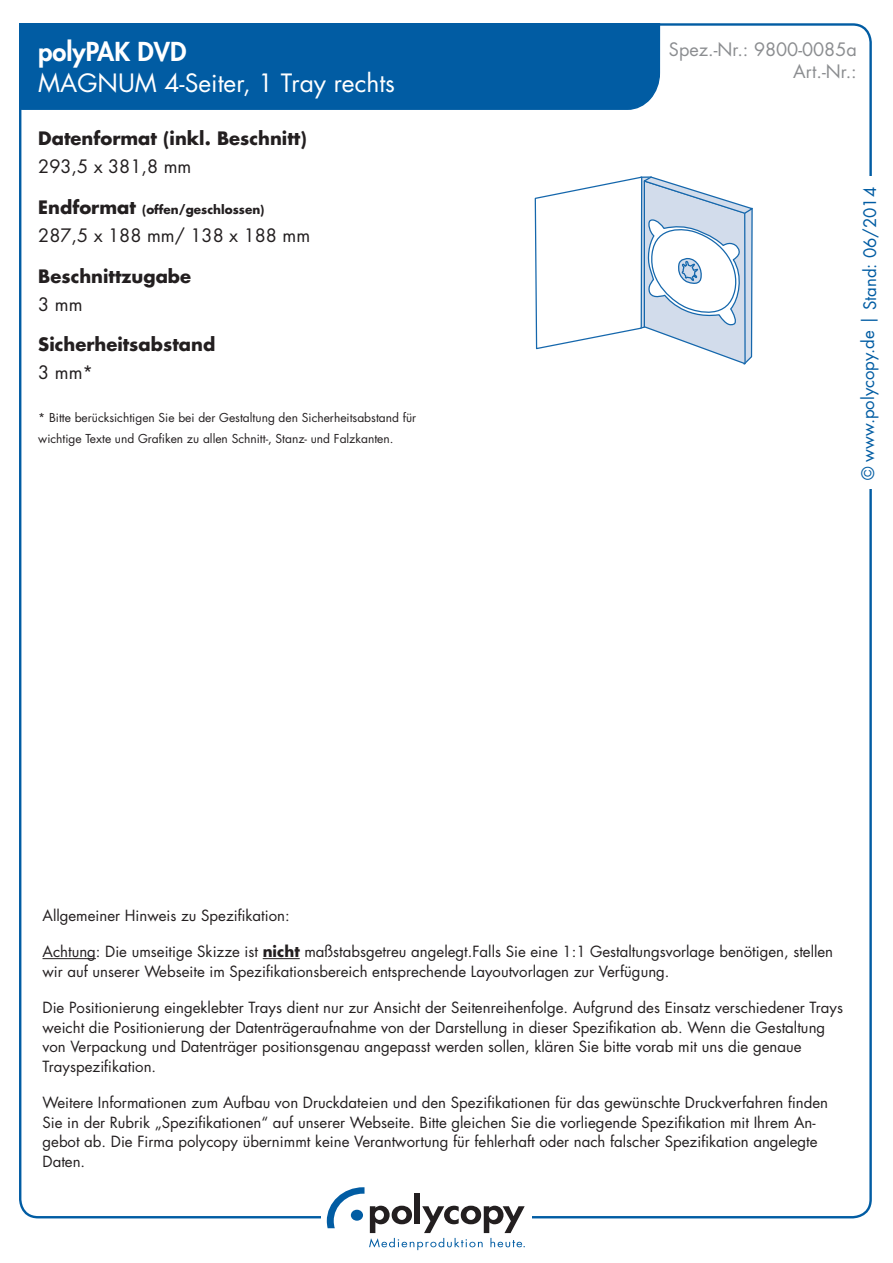
<style>
.page{position:relative;width:893px;height:1263px;background:#fff}
.page>*{position:absolute;margin:0;border:0;box-sizing:border-box;transform-origin:0 0}
.t1{font:800 25.35px "Futura LT";color:#fff}
.t2{font:24.6px "Futura LT";color:#fff}
.t3{font:700 18px "Futura LT";color:#231f20}
.t4{font:18px "Futura LT";color:#231f20}
.t5{font:18px/21.6px "Futura LT";color:#8b8d90;text-align:right}
.t6{font:16.8px "Futura LT";color:#015ca3}
.t7{font:15px/19.5px "Futura LT";color:#231f20}
.t8{font:12px/21px "Futura LT";color:#231f20}
.t9{font:700 12px "Futura LT";color:#231f20}
.s1{font-size:18px}
.s2{font-weight:700}
</style>
<div class="page">
<div style="left:19px;top:24px;width:642px;height:87px;background:#015ca3"></div>
<svg style="left:327px;top:1187px;width:198px;height:63px"></svg>
<svg style="left:534px;top:176px;width:219px;height:189px"></svg>
<hr style="left:43px;top:958px;width:53px;height:1px;background:#231f20">
<hr style="left:263px;top:958px;width:37px;height:1px;background:#231f20">
<h1 class="t1" style="left:38px;top:34px;width:150px">polyPAK DVD</h1>
<h2 class="t2" style="left:38px;top:67px;width:358px">MAGNUM 4-Seiter, 1 Tray rechts</h2>
<p class="t3" style="left:38px;top:126px;width:270px">Datenformat (inkl. Beschnitt)</p>
<p class="t4" style="left:38px;top:155px;width:155px">293,5 x 381,8 mm</p>
<p class="t9" style="left:38px;top:201px;width:228px"><span class="s1">Endformat</span> (offen/geschlossen)</p>
<p class="t4" style="left:38px;top:224px;width:273px">287,5 x 188 mm/ 138 x 188 mm</p>
<p class="t3" style="left:38px;top:264px;width:154px">Beschnittzugabe</p>
<p class="t4" style="left:38px;top:293px;width:46px">3 mm</p>
<p class="t3" style="left:38px;top:333px;width:178px">Sicherheitsabstand</p>
<p class="t4" style="left:38px;top:361px;width:56px">3 mm*</p>
<p class="t8" style="left:38px;top:407px;width:379px">* Bitte berücksichtigen Sie bei der Gestaltung den Sicherheitsabstand für wichtige Texte und Grafiken zu allen Schnitt-, Stanz- und Falzkanten.</p>
<p class="t5" style="left:669px;top:39px;width:189px">Spez.-Nr.: 9800-0085a<br>Art.-Nr.:</p>
<p class="t6" style="left:857px;top:480px;width:295px;rotate:-90deg">© www.polycopy.de | Stand: 06/2014</p>
<p class="t7" style="left:43px;top:905px;width:249px">Allgemeiner Hinweis zu Spezifikation:</p>
<p class="t7" style="left:43px;top:942px;width:792px">Achtung: Die umseitige Skizze ist <span class="s2">nicht</span> maßstabsgetreu angelegt.Falls Sie eine 1:1 Gestaltungsvorlage benötigen, stellen wir auf unserer Webseite im Spezifikationsbereich entsprechende Layoutvorlagen zur Verfügung.</p>
<p class="t7" style="left:43px;top:998px;width:802px">Die Positionierung eingeklebter Trays dient nur zur Ansicht der Seitenreihenfolge. Aufgrund des Einsatz verschiedener Trays weicht die Positionierung der Datenträgeraufnahme von der Darstellung in dieser Spezifikation ab. Wenn die Gestaltung von Verpackung und Datenträger positionsgenau angepasst werden sollen, klären Sie bitte vorab mit uns die genaue Trayspezifikation.</p>
<p class="t7" style="left:43px;top:1093px;width:787px">Weitere Informationen zum Aufbau von Druckdateien und den Spezifikationen für das gewünschte Druckverfahren finden Sie in der Rubrik „Spezifikationen“ auf unserer Webseite. Bitte gleichen Sie die vorliegende Spezifikation mit Ihrem An&shy;gebot ab. Die Firma polycopy übernimmt keine Verantwortung für fehlerhaft oder nach falscher Spezifikation angelegte Daten.</p>
</div>
